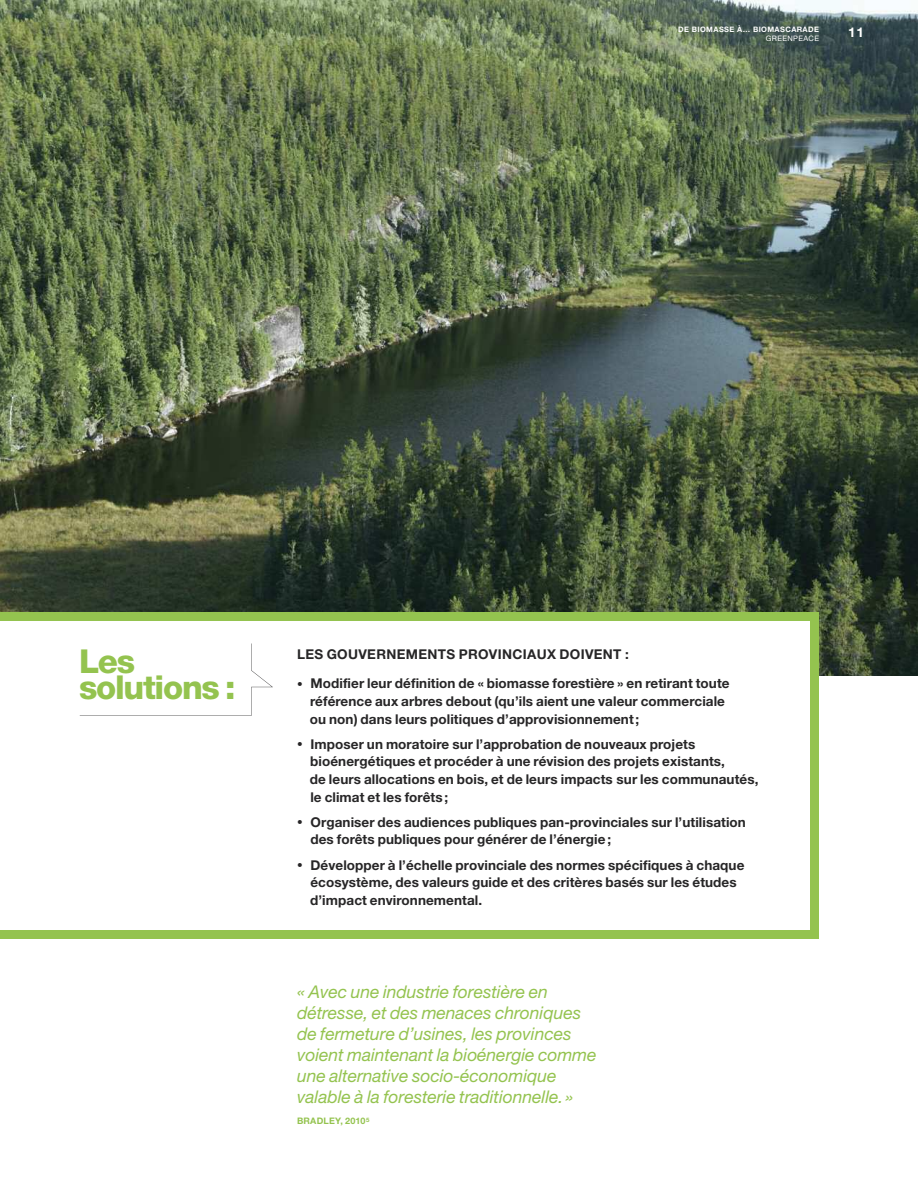
<style>
.page{position:relative;width:918px;height:1188px;background:#fff}
.page>*{position:absolute;margin:0;border:0;box-sizing:border-box;transform-origin:0 0}
.t1{font:800 33px/26.2px "Helvetica Neue LT Std";letter-spacing:-.04em;color:#94c34f}
.t2{font:italic 17.55px/21px "Helvetica Neue LT Std";letter-spacing:-.005em;color:#94c34f}
.t3{font:700 13.5px/17.7px "Helvetica Neue LT Std";letter-spacing:.005em;color:#272627}
.t4{font:700 13.5px "Helvetica Neue LT Std";letter-spacing:.025em;color:#272627}
.t5{font:700 13.5px "Helvetica Neue LT Std";color:#fff}
.t6{font:700 9px "Helvetica Neue LT Std";letter-spacing:.025em;color:#94c34f}
.t7{font:700 7.5px "Helvetica Neue LT Std";letter-spacing:.05em;color:#fff}
.t8{font:7.5px "Helvetica Neue LT Std";letter-spacing:.05em;color:#fff}
.s1{font-size:11.25px}
</style>
<div class="page">
<img style="left:0;top:0;width:918px;height:675px">
<div style="left:0;top:616px;width:819px;height:118px;background:#fff"></div>
<div style="left:0;top:612px;width:819px;height:9px;background:#94c34f"></div>
<svg style="left:80px;top:644px;width:193px;height:72px"></svg>
<div style="left:810px;top:617px;width:9px;height:318px;background:#94c34f"></div>
<div style="left:0;top:930px;width:819px;height:9px;background:#94c34f"></div>
<p class="t7" style="left:678px;top:27px;width:142px">DE BIOMASSE À… BIOMASCARADE</p>
<p class="t8" style="left:766px;top:35px;width:55px">GREENPEACE</p>
<p class="t5" style="left:848px;top:27px;width:17px">11</p>
<h1 class="t1" style="left:79px;top:651px;width:158px">Les solutions :</h1>
<p class="t4" style="left:297px;top:649px;width:333px">LES GOUVERNEMENTS PROVINCIAUX DOIVENT :</p>
<p class="t3" style="left:310px;top:676px;width:421px;text-indent:-13px"><span class="s1">•</span> Modifier leur définition de « biomasse forestière » en retirant toute référence aux arbres debout (qu’ils aient une valeur commerciale ou non) dans leurs politiques d’approvisionnement ;</p>
<p class="t3" style="left:310px;top:736px;width:450px;text-indent:-13px"><span class="s1">•</span> Imposer un moratoire sur l’approbation de nouveaux projets bioénergétiques et procéder à une révision des projets existants,<br>de leurs allocations en bois, et de leurs impacts sur les communautés, le climat et les forêts ;</p>
<p class="t3" style="left:310px;top:814px;width:437px;text-indent:-13px"><span class="s1">•</span> Organiser des audiences publiques pan-provinciales sur l’utilisation des forêts publiques pour générer de l’énergie ;</p>
<p class="t3" style="left:310px;top:857px;width:436px;text-indent:-13px"><span class="s1">•</span> Développer à l’échelle provinciale des normes spécifiques à chaque écosystème, des valeurs guide et des critères basés sur les études d’impact environnemental.</p>
<p class="t2" style="left:297px;top:983px;width:301px">« Avec une industrie forestière en détresse, et des menaces chroniques de fermeture d’usines, les provinces voient maintenant la bioénergie comme une alternative socio-économique valable à la foresterie traditionnelle.»</p>
<p class="t6" style="left:297px;top:1118px;width:74px">BRADLEY, 2010<sup>5</sup></p>
</div>
